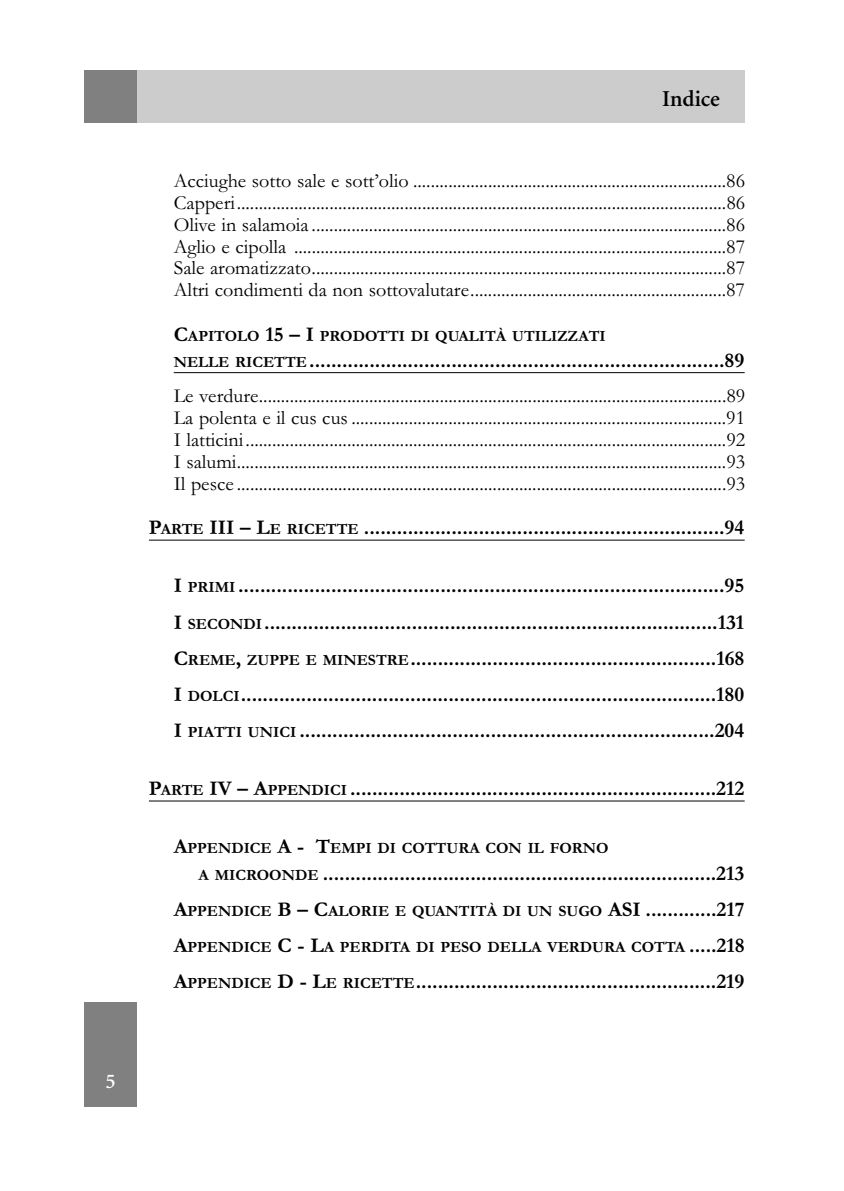
<style>
.page{position:relative;width:844px;height:1191px;background:#fff}
.page>*{position:absolute;margin:0;border:0;box-sizing:border-box;transform-origin:0 0}
.t1{font:600 22.75px "Minion";color:#000}
.t2{font:700 21px/36.2px "Garamond";color:#000;text-align:justify}
.t3{font:600 21px "Minion";color:#fff}
.t4{font:20.12px/21.9px "Garamond";color:#000;text-align:justify}
.t5{font:700 15.75px "Garamond";color:#000}
.s1{font-size:21px}
.s2{font-size:15.75px}
</style>
<div class="page">
<hr style="left:174px;top:372px;width:570px;height:1px;background:#000">
<hr style="left:149px;top:540px;width:595px;height:1px;background:#000">
<hr style="left:149px;top:800px;width:595px;height:1px;background:#000">
<div style="left:121px;top:71px;width:623px;height:52px;background:#ccc"></div>
<div style="left:84px;top:71px;width:52px;height:52px;background:#808080"></div>
<div style="left:84px;top:1002px;width:52px;height:104px;background:#808080"></div>
<p class="t3" style="left:105px;top:1073px;width:12px">5</p>
<p class="t1" style="left:662px;top:90px;width:59px">Indice</p>
<p class="t4" style="left:174px;top:172px;width:573px">Acciughe sotto sale e sott’olio .......................................................................86<br>Capperi...............................................................................................................86<br>Olive in salamoia ..............................................................................................86<br>Aglio e cipolla ..................................................................................................87<br>Sale aromatizzato..............................................................................................87<br>Altri condimenti da non sottovalutare..........................................................87</p>
<p class="t5" style="left:174px;top:329px;width:433px"><span class="s1">C</span>APITOLO <span class="s1">15 – I</span> PRODOTTI DI QUALITÀ UTILIZZATI</p>
<p class="t2" style="left:174px;top:344px;width:572px"><span class="s2">NELLE RICETTE</span>............................................................................89</p>
<p class="t4" style="left:174px;top:387px;width:573px">Le verdure..........................................................................................................89<br>La polenta e il cus cus .....................................................................................91<br>I latticini.............................................................................................................92<br>I salumi...............................................................................................................93<br>Il pesce ...............................................................................................................93</p>
<p class="t2" style="left:149px;top:511px;width:596px">P<span class="s2">ARTE</span> III – L<span class="s2">E RICETTE</span> ..................................................................94</p>
<p class="t2" style="left:174px;top:569px;width:572px">I <span class="s2">PRIMI</span> .........................................................................................95<br>I <span class="s2">SECONDI</span>...................................................................................131<br>C<span class="s2">REME</span>, <span class="s2">ZUPPE E MINESTRE</span>........................................................168<br>I <span class="s2">DOLCI</span>.......................................................................................180<br>I <span class="s2">PIATTI UNICI</span> ............................................................................204</p>
<p class="t2" style="left:149px;top:772px;width:596px">P<span class="s2">ARTE</span> IV – A<span class="s2">PPENDICI</span> ...................................................................212</p>
<p class="t5" style="left:174px;top:842px;width:436px"><span class="s1">A</span>PPENDICE <span class="s1">A - T</span>EMPI DI COTTURA CON IL FORNO</p>
<p class="t2" style="left:198px;top:856px;width:547px"><span class="s2">A MICROONDE</span> ........................................................................213</p>
<p class="t5" style="left:174px;top:904px;width:572px"><span class="s1">A</span>PPENDICE <span class="s1">B – C</span>ALORIE E QUANTITÀ DI UN SUGO <span class="s1">ASI .............217</span></p>
<p class="t5" style="left:174px;top:940px;width:572px"><span class="s1">A</span>PPENDICE <span class="s1">C - L</span>A PERDITA DI PESO DELLA VERDURA COTTA <span class="s1">.....218</span></p>
<p class="t2" style="left:174px;top:965px;width:572px">A<span class="s2">PPENDICE</span> D - L<span class="s2">E RICETTE</span>.......................................................219</p>
</div>
